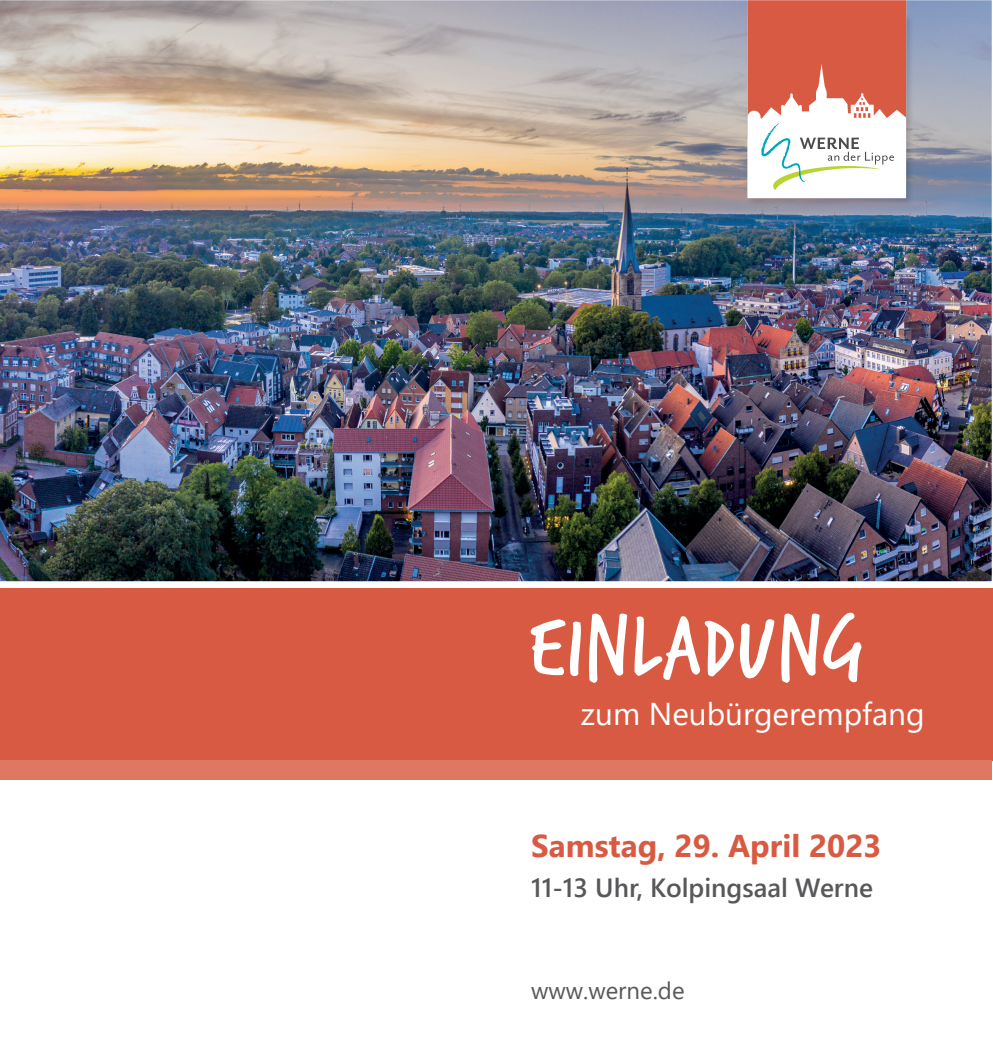
<style>
.page{position:relative;width:993px;height:1052px;background:#fff}
.page>*{position:absolute;margin:0;border:0;box-sizing:border-box;transform-origin:0 0}
.t1{font:93.1px "Verveine";color:#fff}
.t2{font:700 31.5px "Segoe UI";color:#d85a43}
.t3{font:31.5px "Segoe UI";color:#fff}
.t4{font:600 26.25px "Segoe UI";color:#57585a}
.t5{font:23.97px "Segoe UI";color:#57585a}
</style>
<div class="page">
<img style="left:0;top:0;width:991px;height:581px">
<img style="left:745px;top:13px;width:169px;height:194px">
<div style="left:747px;top:0;width:158px;height:139px;background:#d85a43"></div>
<svg style="left:747px;top:64px;width:158px;height:134px"></svg>
<div style="left:0;top:588px;width:992px;height:173px;background:#d85a43"></div>
<div style="left:0;top:759px;width:991px;height:20px;background:#df7860"></div>
<h1 class="t1" style="left:527px;top:581px;width:337px">EINLADUNG</h1>
<p class="t3" style="left:580px;top:684px;width:345px">zum Neubürgerempfang</p>
<p class="t2" style="left:531px;top:815px;width:352px">Samstag, 29. April 2023</p>
<p class="t4" style="left:531px;top:862px;width:343px">11-13 Uhr, Kolpingsaal Werne</p>
<p class="t5" style="left:531px;top:968px;width:155px">www.werne.de</p>
</div>
